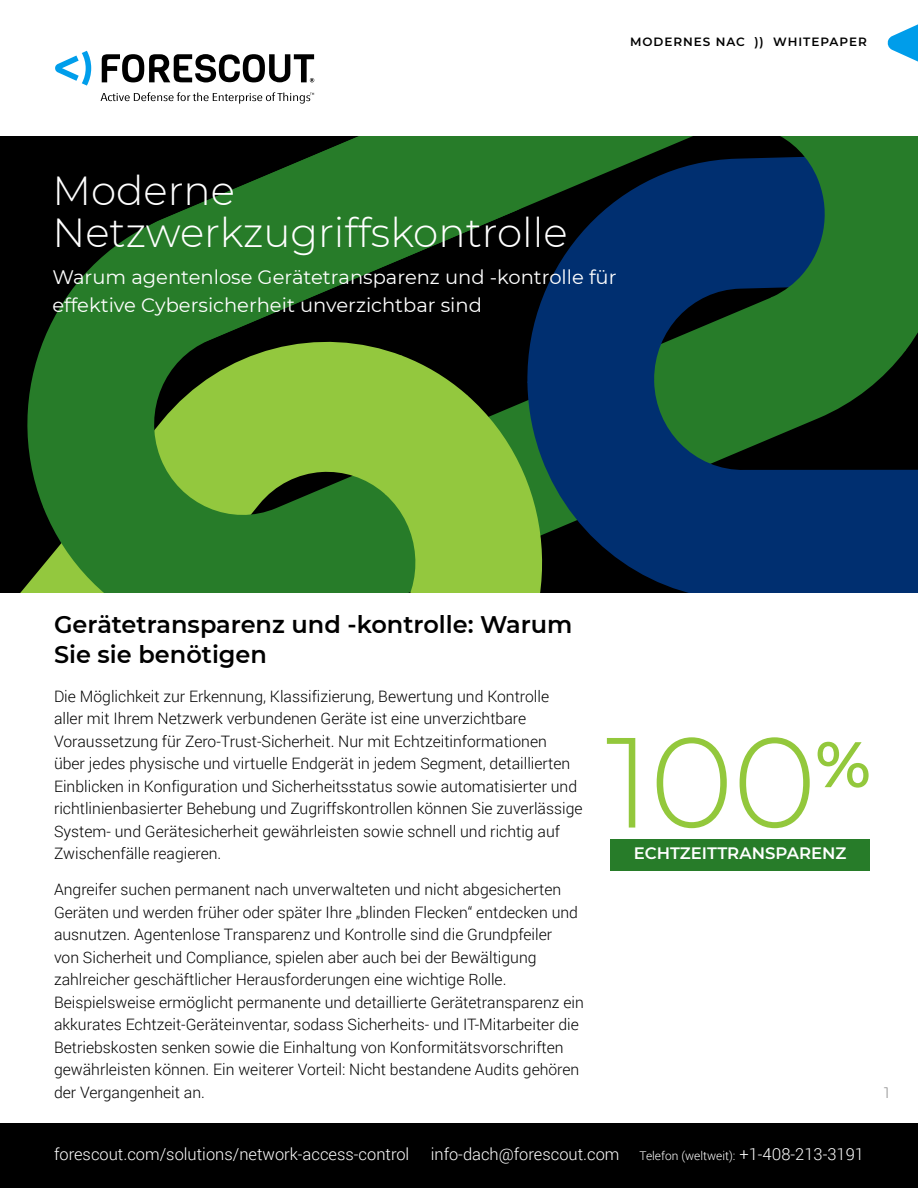
<style>
.page{position:relative;width:918px;height:1188px;background:#fff}
.page>*{position:absolute;margin:0;border:0;box-sizing:border-box;transform-origin:0 0}
.white_paper_name{font:300 40.5px/42px "Montserrat";color:#fff}
.subhead{font:600 24px/30px "Montserrat";color:#000}
.white_paper_subhead{font:19.5px/28.5px "Montserrat";color:#fff}
.footer_text{font:300 16.5px "Roboto";color:#fff}
.subhead-2{font:600 16.5px "Montserrat";color:#fff}
.body_copy{font:300 15.75px/22.5px "Roboto";color:#000}
.t1{font:300 15px "Montserrat";color:#808080}
.footer_text-2{font:300 12px "Roboto";color:#fff}
.white_paper_name_hea{font:600 12px "Montserrat";letter-spacing:.08em;color:#000}
.s1{font-size:16.5px}
</style>
<div class="page">
<svg style="left:0;top:510px;width:43px;height:82px;background:#0c1005"></svg>
<svg style="left:0;top:136px;width:314px;height:374px;background:#1a3f14"></svg>
<svg style="left:43px;top:457px;width:117px;height:135px;background:#307f29"></svg>
<svg style="left:470px;top:354px;width:436px;height:41px;background:#050f05"></svg>
<svg style="left:160px;top:395px;width:367px;height:197px;background:#5f9f32"></svg>
<svg style="left:525px;top:354px;width:351px;height:29px;background:#185e42"></svg>
<svg style="left:113px;top:136px;width:805px;height:218px;background:#14482c"></svg>
<svg style="left:527px;top:376px;width:391px;height:216px;background:#08354d"></svg>
<svg style="left:314px;top:354px;width:156px;height:142px;background:#82b438"></svg>
<svg style="left:887px;top:24px;width:31px;height:38px"></svg>
<div style="left:610px;top:839px;width:260px;height:32px;background:#277c29"></div>
<svg style="left:607px;top:738px;width:28px;height:90px"></svg>
<svg style="left:657px;top:737px;width:70px;height:91px"></svg>
<svg style="left:740px;top:737px;width:70px;height:91px"></svg>
<svg style="left:818px;top:742px;width:51px;height:46px"></svg>
<svg style="left:55px;top:51px;width:36px;height:35px"></svg>
<svg style="left:102px;top:54px;width:212px;height:29px"></svg>
<svg style="left:101px;top:92px;width:213px;height:12px"></svg>
<div style="left:0;top:1123px;width:918px;height:65px;background:#000"></div>
<p class="white_paper_name_hea" style="left:630px;top:34px;width:238px">MODERNES NAC )) WHITEPAPER</p>
<p class="white_paper_name" style="left:52px;top:168px;width:517px">Moderne<br>Netzwerkzugriffskontrolle</p>
<p class="white_paper_subhead" style="left:52px;top:262px;width:566px">Warum agentenlose Gerätetransparenz und -kontrolle für effektive Cybersicherheit unverzichtbar sind</p>
<p class="subhead" style="left:54px;top:608px;width:520px">Gerätetransparenz und -kontrolle: Warum<br>Sie sie benötigen</p>
<p class="body_copy" style="left:54px;top:684px;width:530px">Die Möglichkeit zur Erkennung, Klassifizierung, Bewertung und Kontrolle<br>aller mit Ihrem Netzwerk verbundenen Geräte ist eine unverzichtbare Voraussetzung für Zero-Trust-Sicherheit. Nur mit Echtzeitinformationen<br>über jedes physische und virtuelle Endgerät in jedem Segment, detaillierten Einblicken in Konfiguration und Sicherheitsstatus sowie automatisierter und richtlinienbasierter Behebung und Zugriffskontrollen können Sie zuverlässige System- und Gerätesicherheit gewährleisten sowie schnell und richtig auf Zwischenfälle reagieren.</p>
<p class="body_copy" style="left:54px;top:878px;width:531px">Angreifer suchen permanent nach unverwalteten und nicht abgesicherten Geräten und werden früher oder später Ihre „blinden Flecken“ entdecken und ausnutzen. Agentenlose Transparenz und Kontrolle sind die Grundpfeiler<br>von Sicherheit und Compliance, spielen aber auch bei der Bewältigung zahlreicher geschäftlicher Herausforderungen eine wichtige Rolle.<br>Beispielsweise ermöglicht permanente und detaillierte Gerätetransparenz ein akkurates Echtzeit-Geräteinventar, sodass Sicherheits- und IT-Mitarbeiter die Betriebskosten senken sowie die Einhaltung von Konformitätsvorschriften gewährleisten können. Ein weiterer Vorteil: Nicht bestandene Audits gehören der Vergangenheit an.</p>
<p class="subhead-2" style="left:634px;top:842px;width:214px">ECHTZEITTRANSPARENZ</p>
<p class="footer_text" style="left:54px;top:1143px;width:357px">forescout.com/solutions/network-access-control</p>
<p class="footer_text" style="left:431px;top:1143px;width:190px">info-dach@forescout.com</p>
<p class="footer_text-2" style="left:640px;top:1148px;width:226px">Telefon (weltweit): <span class="s1">+1-408-213-3191</span></p>
<p class="t1" style="left:884px;top:1082px;width:7px">1</p>
</div>
